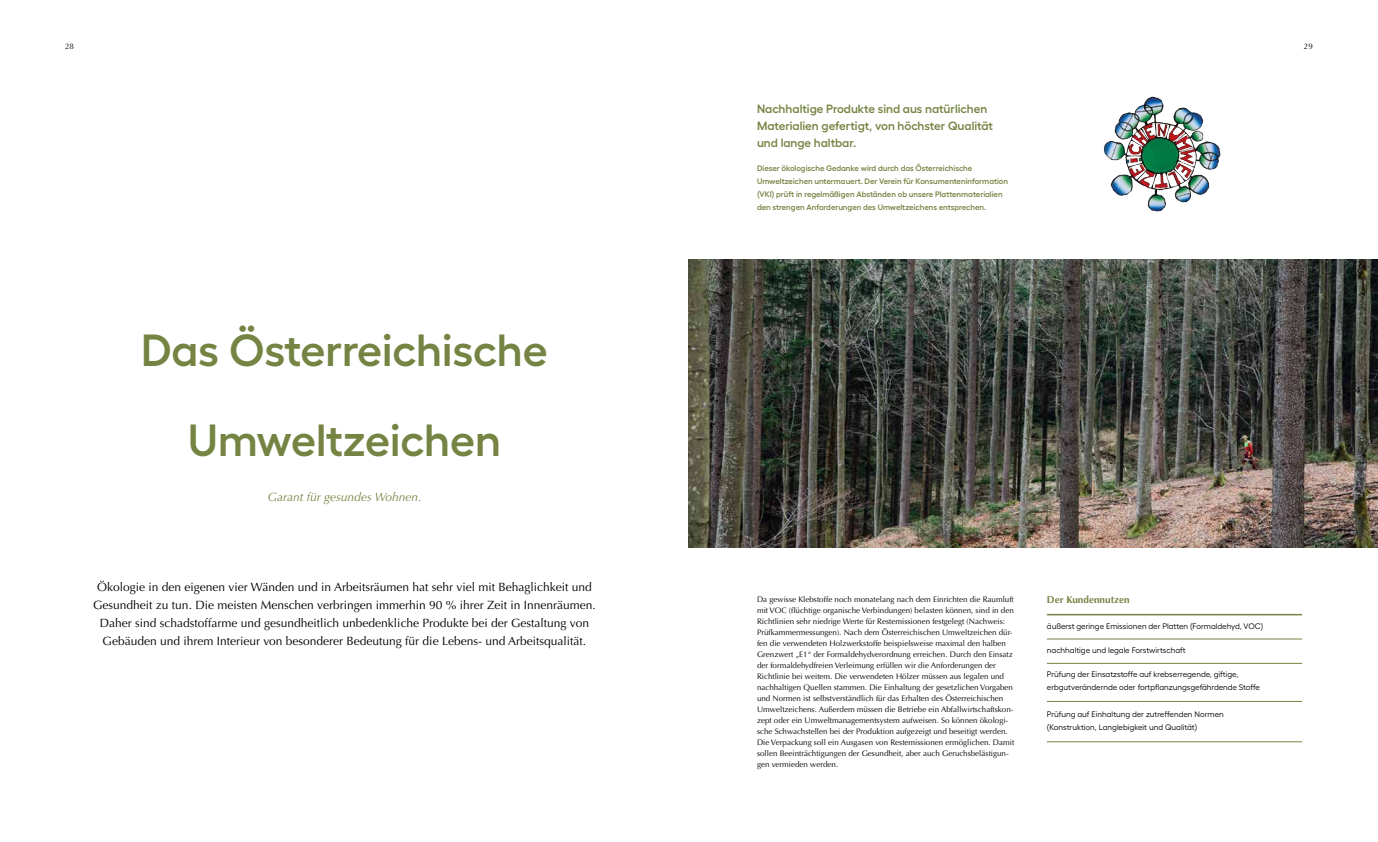
<style>
.page{position:relative;width:1378px;height:842px;background:#fff}
.page>*{position:absolute;margin:0;border:0;box-sizing:border-box;transform-origin:0 0}
.t1{font:600 45px/90px "Hellix";color:#758443;text-align:center}
.t2{font:12px/18px "Optima LT Pro";color:#000;text-align:center}
.t3{font:600 12px/17px "Hellix";color:#758443}
.t4{font:italic 12px "Optima LT Pro";color:#758443}
.t5{font:700 10px "Optima LT Pro";color:#758443}
.t6{font:8px/11px "Optima LT Pro";color:#000}
.t7{font:8px/13px "Hellix";color:#000}
.t8{font:600 8px/13px "Hellix";color:#758443}
</style>
<div class="page">
<img style="left:1114px;top:97px;width:38px;height:56px">
<hr style="left:1047px;top:614px;width:255px;height:1px;background:#758443">
<hr style="left:1047px;top:663px;width:255px;height:1px;background:#758443">
<hr style="left:1047px;top:701px;width:255px;height:1px;background:#758443">
<hr style="left:1047px;top:639px;width:255px;height:1px;background:#758443">
<hr style="left:1047px;top:741px;width:255px;height:1px;background:#758443">
<img style="left:689px;top:259px;width:689px;height:288px">
<p class="t6" style="left:65px;top:41px;width:10px">28</p>
<p class="t6" style="left:1304px;top:41px;width:10px">29</p>
<h1 class="t1" style="left:141px;top:300px;width:408px">Das Österreichische<br>Umweltzeichen</h1>
<h2 class="t4" style="left:268px;top:489px;width:155px">Garant für gesundes Wohnen.</h2>
<p class="t2" style="left:93px;top:578px;width:504px">Ökologie in den eigenen vier Wänden und in Arbeitsräumen hat sehr viel mit Behaglichkeit und Gesundheit zu tun. Die meisten Menschen verbringen immerhin 90 % ihrer Zeit in Innenräumen.<br>Daher sind schadstoffarme und gesundheitlich unbedenkliche Produkte bei der Gestaltung von Gebäuden und ihrem Interieur von besonderer Bedeutung für die Lebens- und Arbeitsqualität.</p>
<h2 class="t3" style="left:757px;top:99px;width:238px">Nachhaltige Produkte sind aus natürlichen<br>Materialien gefertigt, von höchster Qualität und lange haltbar.</h2>
<p class="t8" style="left:757px;top:160px;width:253px">Dieser ökologische Gedanke wird durch das Österreichische Umweltzeichen untermauert. Der Verein für Konsumenteninformation (VKI) prüft in regelmäßigen Abständen ob unsere Plattenmaterialien den strengen Anforderungen des Umweltzeichens entsprechen.</p>
<p class="t6" style="left:757px;top:593px;width:259px">Da gewisse Klebstoffe noch monatelang nach dem Einrichten die Raumluft mit VOC (flüchtige organische Verbindungen) belasten können, sind in den Richtlinien sehr niedrige Werte für Restemissionen festgelegt (Nachweis:<br>Prüfkammermessungen). Nach dem Österreichischen Umweltzeichen dür&shy;fen die verwendeten Holzwerkstoffe beispielsweise maximal den halben Grenzwert „E1“ der Formaldehydverordnung erreichen. Durch den Einsatz der formaldehydfreien Verleimung erfüllen wir die Anforderungen der Richtlinie bei weitem. Die verwendeten Hölzer müssen aus legalen und nachhaltigen Quellen stammen. Die Einhaltung der gesetzlichen Vorgaben und Normen ist selbstverständlich für das Erhalten des Österreichischen Umweltzeichens. Außerdem müssen die Betriebe ein Abfallwirtschaftskon&shy;zept oder ein Umweltmanagementsystem aufweisen. So können ökologi&shy;sche Schwachstellen bei der Produktion aufgezeigt und beseitigt werden.<br>Die Verpackung soll ein Ausgasen von Restemissionen ermöglichen. Damit sollen Beeinträchtigungen der Gesundheit, aber auch Geruchsbelästigun&shy;gen vermieden werden.</p>
<p class="t5" style="left:1047px;top:593px;width:84px">Der Kundennutzen</p>
<p class="t7" style="left:1047px;top:619px;width:217px">äußerst geringe Emissionen der Platten (Formaldehyd, VOC)</p>
<p class="t7" style="left:1047px;top:643px;width:140px">nachhaltige und legale Forstwirtschaft</p>
<p class="t7" style="left:1047px;top:667px;width:215px">Prüfung der Einsatzstoffe auf krebserregende, giftige, erbgutverändernde oder fortpflanzungsgefährdende Stoffe</p>
<p class="t7" style="left:1047px;top:706px;width:178px">Prüfung auf Einhaltung der zutreffenden Normen (Konstruktion, Langlebigkeit und Qualität)</p>
</div>
